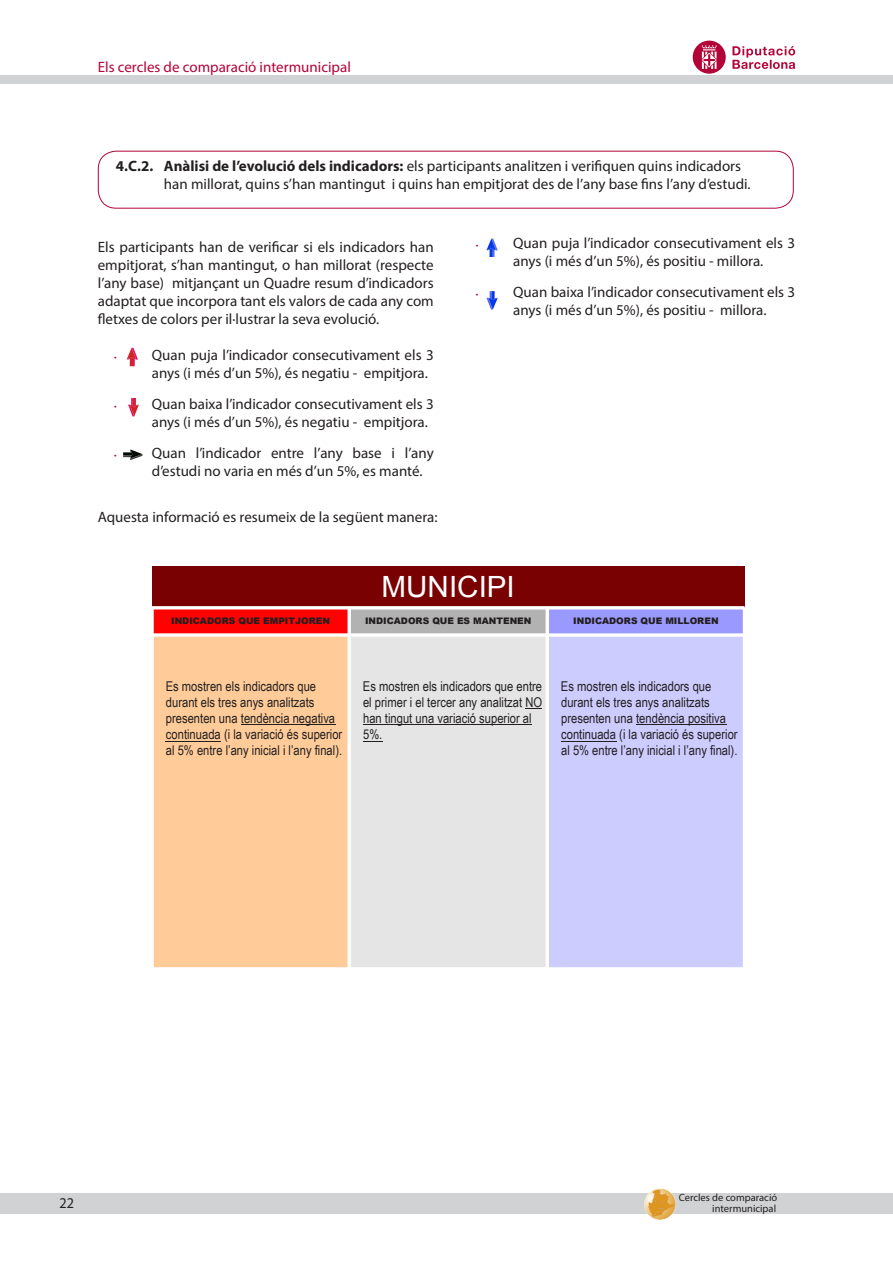
<style>
.page{position:relative;width:893px;height:1263px;background:#fff}
.page>*{position:absolute;margin:0;border:0;box-sizing:border-box;transform-origin:0 0}
.t1{font:29.25px "Arial";color:#fff}
.t2{font:15px/18px "Myriad Pro";color:#231f20}
.t3{font:15px "Myriad Pro";color:#b30437}
.t4{font:15px "Myriad Pro";color:#231f20;scale:.94 1}
.t5{font:13.5px/16.2px "Arial Narrow";color:#231f20}
.t6{font:10.5px/10.8px "Myriad Pro";color:#231f20;text-align:right}
.t7{font:900 9px "Arial";color:#231f20}
.s1{font-weight:700}
.s2{font-size:9px;color:#b30437}
</style>
<div class="page">
<div style="left:0;top:1193px;width:893px;height:21px;background:#d1d2d4"></div>
<div style="left:0;top:75px;width:893px;height:8px;background:#d1d2d4"></div>
<svg style="left:732px;top:46px;width:63px;height:23px"></svg>
<svg style="left:693px;top:41px;width:33px;height:32px"></svg>
<img style="left:644px;top:1188px;width:32px;height:32px">
<div style="left:152px;top:566px;width:592px;height:41px;background:#790101"></div>
<div style="left:152px;top:608px;width:197px;height:27px;background:#ff0101"></div>
<div style="left:349px;top:608px;width:198px;height:27px;background:#b2b2b2"></div>
<div style="left:547px;top:608px;width:197px;height:27px;background:#99f"></div>
<div style="left:152px;top:635px;width:197px;height:334px;background:#fc9"></div>
<hr style="left:241px;top:724px;width:94px;height:1px;background:#231f20">
<hr style="left:166px;top:741px;width:55px;height:1px;background:#231f20">
<div style="left:349px;top:635px;width:198px;height:334px;background:#e5e5e5"></div>
<svg style="left:525px;top:708px;width:17px;height:1px"></svg>
<hr style="left:363px;top:724px;width:169px;height:1px;background:#231f20">
<svg style="left:363px;top:741px;width:19px;height:1px"></svg>
<div style="left:547px;top:635px;width:197px;height:334px;background:#ccf"></div>
<hr style="left:636px;top:724px;width:90px;height:1px;background:#231f20">
<hr style="left:561px;top:741px;width:55px;height:1px;background:#231f20">
<hr style="left:348px;top:608px;width:3px;height:361px;background:#fff">
<hr style="left:546px;top:608px;width:3px;height:361px;background:#fff">
<svg style="left:154px;top:633px;width:589px;height:4px;background:#f7eff2"></svg>
<hr style="left:152px;top:608px;width:2px;height:361px;background:#fff">
<hr style="left:743px;top:608px;width:1px;height:361px;background:#fff">
<hr style="left:152px;top:606px;width:592px;height:3px;background:#fff">
<hr style="left:152px;top:967px;width:592px;height:3px;background:#fff">
<svg style="left:486px;top:291px;width:12px;height:19px"></svg>
<svg style="left:486px;top:239px;width:12px;height:18px"></svg>
<svg style="left:123px;top:449px;width:19px;height:11px"></svg>
<svg style="left:127px;top:348px;width:11px;height:18px"></svg>
<svg style="left:128px;top:398px;width:11px;height:18px"></svg>
<div style="left:98px;top:151px;width:695px;height:57px;border:1px solid #b30437;border-radius:18px"></div>
<p class="t3" style="left:98px;top:57px;width:255px">Els cercles de comparació intermunicipal</p>
<p class="t2" style="left:164px;top:157px;width:588px;text-indent:-48px"><span class="s1">4.C.2. Anàlisi de l’evolució dels indicadors:</span> els participants analitzen i verifiquen quins indicadors han millorat, quins s’han mantingut i quins han empitjorat des de l’any base fins l’any d’estudi.</p>
<p class="t2" style="left:98px;top:238px;width:337px;text-align:justify">Els participants han de verificar si els indicadors han empitjorat, s’han mantingut, o han millorat (respecte l’any base) mitjançant un Quadre resum d’indicadors adaptat que incorpora tant els valors de cada any com fletxes de colors per il·lustrar la seva evolució.</p>
<p class="t2" style="left:152px;top:346px;width:283px;text-indent:-37px"><span class="s2">•</span> Quan puja l’indicador consecutivament els 3 anys (i més d’un 5%), és negatiu - empitjora.</p>
<p class="t2" style="left:152px;top:394px;width:283px;text-indent:-37px"><span class="s2">•</span> Quan baixa l’indicador consecutivament els 3 anys (i més d’un 5%), és negatiu - empitjora.</p>
<p class="t2" style="left:152px;top:443px;width:283px;text-indent:-37px"><span class="s2">•</span> Quan l’indicador entre l’any base i l’any d’estudi no varia en més d’un 5%, es manté.</p>
<p class="t2" style="left:98px;top:507px;width:341px">Aquesta informació es resumeix de la següent manera:</p>
<p class="t2" style="left:476px;top:234px;width:321px;text-align:center"><span class="s2">•</span> Quan puja l’indicador consecutivament els 3 anys (i més d’un 5%), és positiu - millora.</p>
<p class="t2" style="left:476px;top:283px;width:321px;text-align:center"><span class="s2">•</span> Quan baixa l’indicador consecutivament els 3 anys (i més d’un 5%), és positiu - millora.</p>
<h1 class="t1" style="left:382px;top:566px;width:135px">MUNICIPI</h1>
<p class="t7" style="left:171px;top:615px;width:160px">INDICADORS QUE EMPITJOREN</p>
<p class="t7" style="left:365px;top:615px;width:168px">INDICADORS QUE ES MANTENEN</p>
<p class="t7" style="left:573px;top:615px;width:147px">INDICADORS QUE MILLOREN</p>
<p class="t5" style="left:166px;top:677px;width:178px">Es mostren els indicadors que durant els tres anys analitzats presenten una tendència negativa continuada (i la variació és superior al 5% entre l’any inicial i l’any final).</p>
<p class="t5" style="left:363px;top:677px;width:181px">Es mostren els indicadors que entre el primer i el tercer any analitzat NO han tingut una variació superior al<br>5%.</p>
<p class="t5" style="left:561px;top:677px;width:178px">Es mostren els indicadors que durant els tres anys analitzats presenten una tendència positiva continuada (i la variació és superior al 5% entre l’any inicial i l’any final).</p>
<p class="t4" style="left:60px;top:1194px;width:17px">22</p>
<p class="t6" style="left:679px;top:1192px;width:100px">Cercles de comparació intermunicipal</p>
</div>
